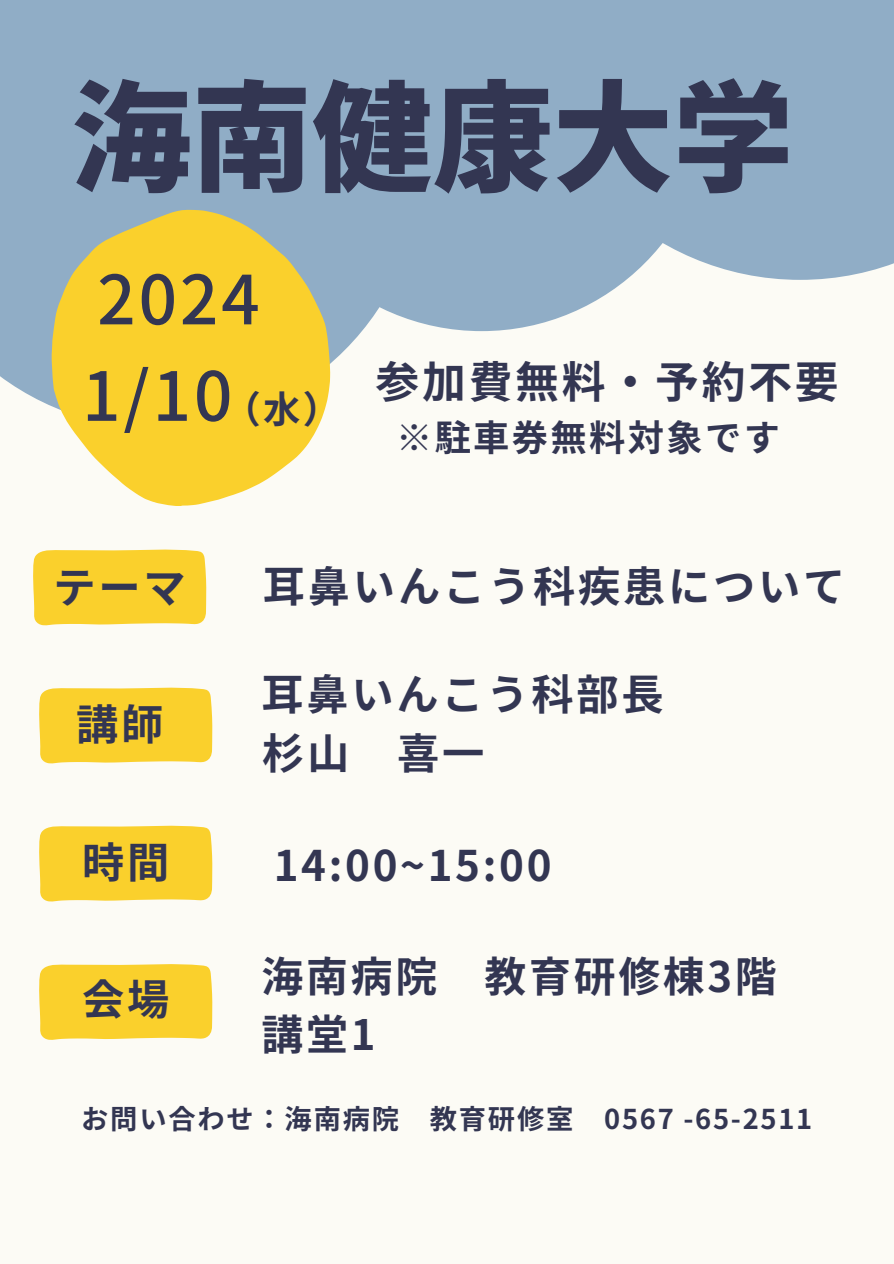
<style>
.page{position:relative;width:894px;height:1264px;background:#fff}
.page>*{position:absolute;margin:0;border:0;box-sizing:border-box;transform-origin:0 0}
.t1{font:800 120.3px "Source Han Sans JP";color:#333652}
.t2{font:700 67.5px "Bokutachino Gothic 2";letter-spacing:.04em;color:#333652}
.t3{font:700 43.8px "Source Han Sans JP";letter-spacing:.065em;color:#333652}
.t4{font:700 42.3px "Source Han Sans JP";letter-spacing:.065em;color:#333652}
.t5{font:700 42.15px "Source Han Sans JP";letter-spacing:.065em;color:#333652}
.t6{font:700 41.85px "Source Han Sans JP";letter-spacing:.065em;color:#333652}
.t7{font:700 37.35px "Source Han Sans JP";color:#333652}
.t8{font:700 36.3px "Source Han Sans JP";letter-spacing:.065em;color:#333652}
.t9{font:700 27.3px "Source Han Sans JP";letter-spacing:.065em;color:#333652}
</style>
<div class="page">
<div style="left:0;top:0;width:893px;height:1263px;background:#fcfbf5"></div>
<div style="left:0;top:0;width:362px;height:407px;background:#90adc6"></div>
<div style="left:251px;top:0;width:375px;height:331px;background:#90adc6"></div>
<div style="left:524px;top:0;width:369px;height:280px;background:#90adc6"></div>
<div style="left:33px;top:549px;width:173px;height:76px;background:#fad02c"></div>
<div style="left:39px;top:825px;width:173px;height:76px;background:#fad02c"></div>
<div style="left:39px;top:964px;width:173px;height:76px;background:#fad02c"></div>
<svg style="left:52px;top:210px;width:278px;height:296px;background:#edd053"></svg>
<div style="left:39px;top:687px;width:173px;height:76px;background:#fad02c"></div>
<p class="t1" style="left:71px;top:42px;width:723px">海南健康大学</p>
<p class="t2" style="left:97px;top:265px;width:164px">2024</p>
<p class="t2" style="left:82px;top:361px;width:152px">1/10</p>
<p class="t7" style="left:223px;top:379px;width:118px">（水）</p>
<p class="t3" style="left:375px;top:347px;width:464px">参加費無料・予約不要</p>
<p class="t8" style="left:396px;top:409px;width:385px">※駐車券無料対象です</p>
<p class="t5" style="left:54px;top:554px;width:134px">テーマ</p>
<p class="t4" style="left:263px;top:553px;width:584px">耳鼻いんこう科疾患について</p>
<p class="t5" style="left:76px;top:691px;width:89px">講師</p>
<p class="t5" style="left:82px;top:829px;width:89px">時間</p>
<p class="t5" style="left:82px;top:965px;width:89px">会場</p>
<p class="t4" style="left:261px;top:661px;width:400px">耳鼻いんこう科部長</p>
<p class="t4" style="left:262px;top:719px;width:81px">杉山</p>
<p class="t4" style="left:397px;top:719px;width:85px">喜一</p>
<p class="t5" style="left:273px;top:832px;width:279px">14:00~15:00</p>
<p class="t6" style="left:261px;top:943px;width:516px">海南病院 教育研修棟3階</p>
<p class="t6" style="left:261px;top:1001px;width:115px">講堂1</p>
<p class="t9" style="left:81px;top:1096px;width:732px">お問い合わせ：海南病院 教育研修室 0567 -65-2511</p>
</div>
